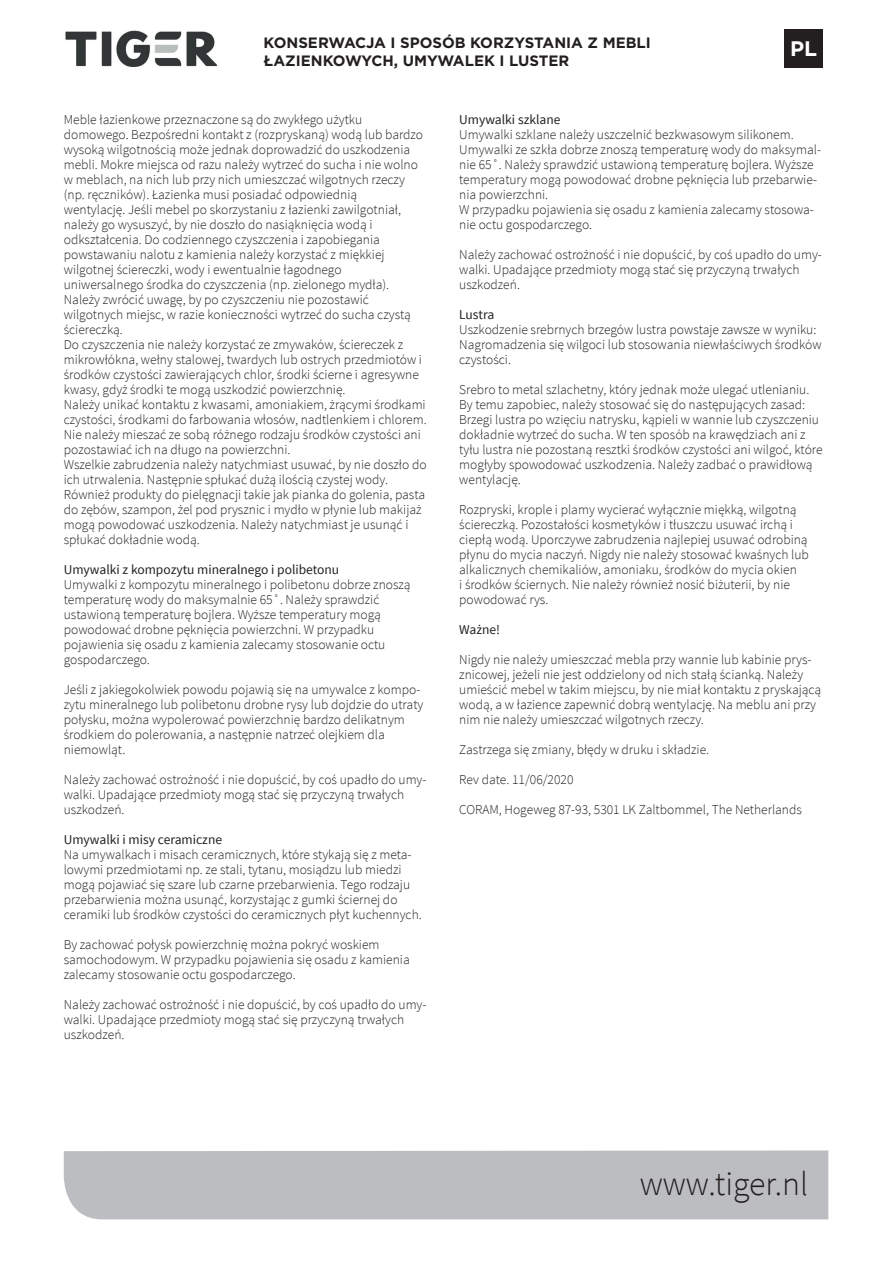
<style>
.page{position:relative;width:893px;height:1263px;background:#fff}
.page>*{position:absolute;margin:0;border:0;box-sizing:border-box;transform-origin:0 0}
.t1{font:300 33.75px "Source Sans Pro";color:#231f20}
.t2{font:700 21px "Gotham";color:#fff}
.t3{font:700 15px/18px "Gotham";color:#231f20}
.t4{font:300 13.5px/15px "Source Sans Pro";color:#231f20}
.t5{font:13.5px "Source Sans Pro";color:#231f20}
</style>
<div class="page">
<div style="left:784px;top:29px;width:39px;height:39px;background:#231f20"></div>
<img style="left:65px;top:30px;width:153px;height:37px">
<div style="left:64px;top:1150px;width:764px;height:69px;background:#bcbdc0"></div>
<p class="t3" style="left:264px;top:34px;width:389px">KONSERWACJA I SPOSÓB KORZYSTANIA Z MEBLI<br>ŁAZIENKOWYCH, UMYWALEK I LUSTER</p>
<h2 class="t2" style="left:790px;top:34px;width:29px">PL</h2>
<p class="t4" style="left:64px;top:112px;width:364px">Meble łazienkowe przeznaczone są do zwykłego użytku domowego. Bezpośredni kontakt z (rozpryskaną) wodą lub bardzo wysoką wilgotnością może jednak doprowadzić do uszkodzenia mebli. Mokre miejsca od razu należy wytrzeć do sucha i nie wolno w meblach, na nich lub przy nich umieszczać wilgotnych rzeczy (np. ręczników). Łazienka musi posiadać odpowiednią<br>wentylację. Jeśli mebel po skorzystaniu z łazienki zawilgotniał, należy go wysuszyć, by nie doszło do nasiąknięcia wodą i odkształcenia. Do codziennego czyszczenia i zapobiegania powstawaniu nalotu z kamienia należy korzystać z miękkiej wilgotnej ściereczki, wody i ewentualnie łagodnego<br>uniwersalnego środka do czyszczenia (np. zielonego mydła).<br>Należy zwrócić uwagę, by po czyszczeniu nie pozostawić wilgotnych miejsc, w razie konieczności wytrzeć do sucha czystą ściereczką.<br>Do czyszczenia nie należy korzystać ze zmywaków, ściereczek z mikrowłókna, wełny stalowej, twardych lub ostrych przedmiotów i środków czystości zawierających chlor, środki ścierne i agresywne kwasy, gdyż środki te mogą uszkodzić powierzchnię.<br>Należy unikać kontaktu z kwasami, amoniakiem, żrącymi środkami czystości, środkami do farbowania włosów, nadtlenkiem i chlorem.<br>Nie należy mieszać ze sobą różnego rodzaju środków czystości ani pozostawiać ich na długo na powierzchni.<br>Wszelkie zabrudzenia należy natychmiast usuwać, by nie doszło do ich utrwalenia. Następnie spłukać dużą ilością czystej wody.<br>Również produkty do pielęgnacji takie jak pianka do golenia, pasta do zębów, szampon, żel pod prysznic i mydło w płynie lub makijaż mogą powodować uszkodzenia. Należy natychmiast je usunąć i spłukać dokładnie wodą.</p>
<p class="t5" style="left:64px;top:561px;width:277px">Umywalki z kompozytu mineralnego i polibetonu</p>
<p class="t4" style="left:64px;top:577px;width:348px">Umywalki z kompozytu mineralnego i polibetonu dobrze znoszą temperaturę wody do maksymalnie 65˚. Należy sprawdzić ustawioną temperaturę bojlera. Wyższe temperatury mogą powodować drobne pęknięcia powierzchni. W przypadku pojawienia się osadu z kamienia zalecamy stosowanie octu gospodarczego.</p>
<p class="t4" style="left:64px;top:682px;width:361px">Jeśli z jakiegokolwiek powodu pojawią się na umywalce z kompo&shy;zytu mineralnego lub polibetonu drobne rysy lub dojdzie do utraty połysku, można wypolerować powierzchnię bardzo delikatnym środkiem do polerowania, a następnie natrzeć olejkiem dla niemowląt.</p>
<p class="t4" style="left:64px;top:772px;width:364px">Należy zachować ostrożność i nie dopuścić, by coś upadło do umy&shy;walki. Upadające przedmioty mogą stać się przyczyną trwałych uszkodzeń.</p>
<p class="t5" style="left:64px;top:831px;width:160px">Umywalki i misy ceramiczne</p>
<p class="t4" style="left:64px;top:847px;width:359px">Na umywalkach i misach ceramicznych, które stykają się z meta&shy;lowymi przedmiotami np. ze stali, tytanu, mosiądzu lub miedzi mogą pojawiać się szare lub czarne przebarwienia. Tego rodzaju przebarwienia można usunąć, korzystając z gumki ściernej do ceramiki lub środków czystości do ceramicznych płyt kuchennych.</p>
<p class="t4" style="left:64px;top:937px;width:347px">By zachować połysk powierzchnię można pokryć woskiem samochodowym. W przypadku pojawienia się osadu z kamienia zalecamy stosowanie octu gospodarczego.</p>
<p class="t4" style="left:64px;top:997px;width:364px">Należy zachować ostrożność i nie dopuścić, by coś upadło do umy&shy;walki. Upadające przedmioty mogą stać się przyczyną trwałych uszkodzeń.</p>
<p class="t5" style="left:459px;top:111px;width:103px">Umywalki szklane</p>
<p class="t4" style="left:459px;top:127px;width:363px">Umywalki szklane należy uszczelnić bezkwasowym silikonem.<br>Umywalki ze szkła dobrze znoszą temperaturę wody do maksymal&shy;nie 65˚. Należy sprawdzić ustawioną temperaturę bojlera. Wyższe temperatury mogą powodować drobne pęknięcia lub przebarwie&shy;nia powierzchni.<br>W przypadku pojawienia się osadu z kamienia zalecamy stosowa&shy;nie octu gospodarczego.</p>
<p class="t4" style="left:459px;top:247px;width:364px">Należy zachować ostrożność i nie dopuścić, by coś upadło do umy&shy;walki. Upadające przedmioty mogą stać się przyczyną trwałych uszkodzeń.</p>
<p class="t5" style="left:459px;top:306px;width:37px">Lustra</p>
<p class="t4" style="left:459px;top:322px;width:364px">Uszkodzenie srebrnych brzegów lustra powstaje zawsze w wyniku:<br>Nagromadzenia się wilgoci lub stosowania niewłaściwych środków czystości.</p>
<p class="t4" style="left:459px;top:382px;width:365px">Srebro to metal szlachetny, który jednak może ulegać utlenianiu.<br>By temu zapobiec, należy stosować się do następujących zasad:<br>Brzegi lustra po wzięciu natrysku, kąpieli w wannie lub czyszczeniu dokładnie wytrzeć do sucha. W ten sposób na krawędziach ani z tyłu lustra nie pozostaną resztki środków czystości ani wilgoć, które mogłyby spowodować uszkodzenia. Należy zadbać o prawidłową wentylację.</p>
<p class="t4" style="left:459px;top:502px;width:351px">Rozpryski, krople i plamy wycierać wyłącznie miękką, wilgotną ściereczką. Pozostałości kosmetyków i tłuszczu usuwać irchą i ciepłą wodą. Uporczywe zabrudzenia najlepiej usuwać odrobiną płynu do mycia naczyń. Nigdy nie należy stosować kwaśnych lub alkalicznych chemikaliów, amoniaku, środków do mycia okien<br>i środków ściernych. Nie należy również nosić biżuterii, by nie powodować rys.</p>
<p class="t5" style="left:459px;top:621px;width:42px">Ważne!</p>
<p class="t4" style="left:459px;top:652px;width:364px">Nigdy nie należy umieszczać mebla przy wannie lub kabinie prys&shy;znicowej, jeżeli nie jest oddzielony od nich stałą ścianką. Należy umieścić mebel w takim miejscu, by nie miał kontaktu z pryskającą wodą, a w łazience zapewnić dobrą wentylację. Na meblu ani przy nim nie należy umieszczać wilgotnych rzeczy.</p>
<p class="t4" style="left:459px;top:742px;width:251px">Zastrzega się zmiany, błędy w druku i składzie.</p>
<p class="t4" style="left:459px;top:772px;width:116px">Rev date. 11/06/2020</p>
<p class="t4" style="left:459px;top:802px;width:344px">CORAM, Hogeweg 87-93, 5301 LK Zaltbommel, The Netherlands</p>
<h1 class="t1" style="left:640px;top:1163px;width:170px">www.tiger.nl</h1>
</div>
